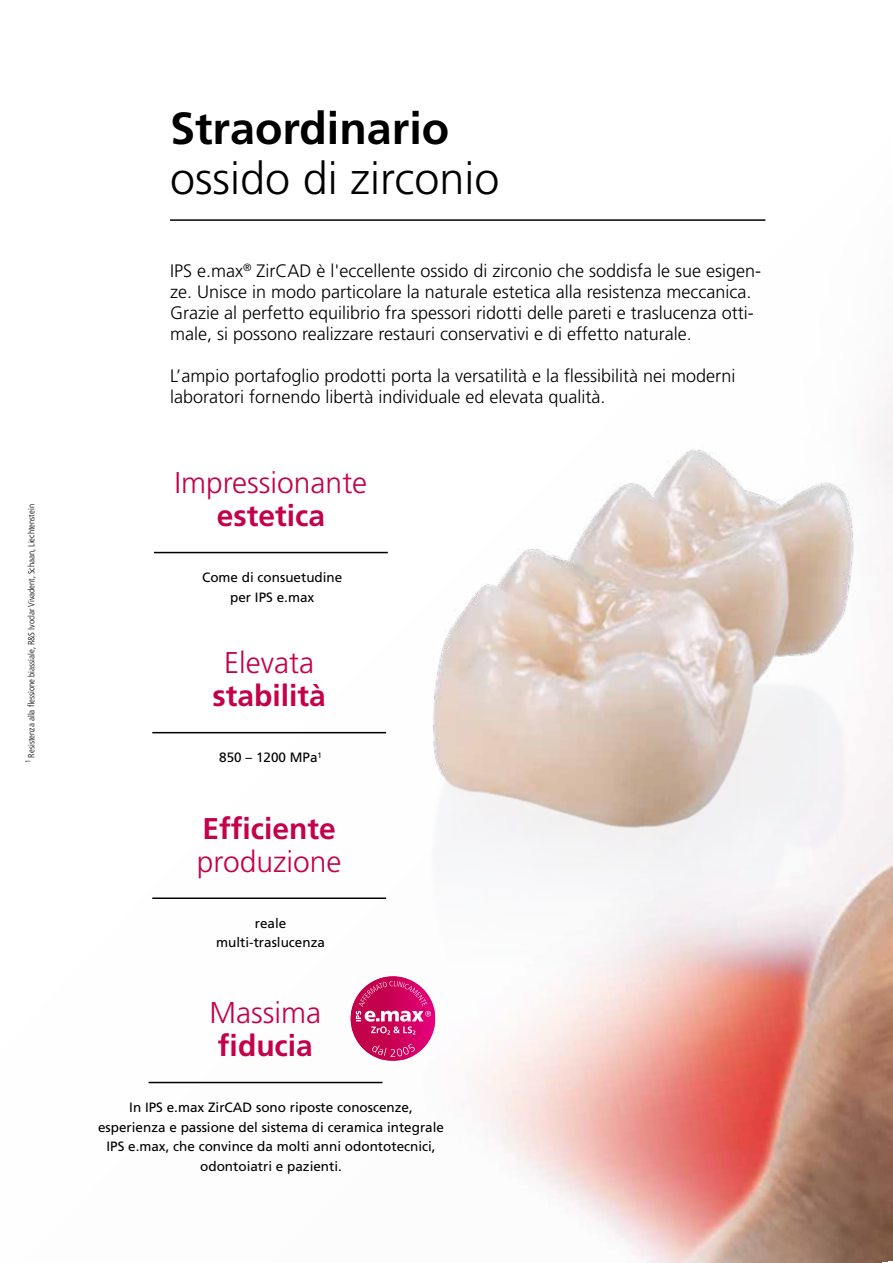
<style>
.page{position:relative;width:893px;height:1263px;background:#fff}
.page>*{position:absolute;margin:0;border:0;box-sizing:border-box;transform-origin:0 0}
.t1{font:300 45px "Frutiger";color:#000}
.t2{font:700 45px "Frutiger";color:#000}
.t3{font:300 30px "Frutiger";color:#c4014b}
.t4{font:700 30px "Frutiger";color:#c4014b}
.t5{font:300 18px/21px "Frutiger";color:#000}
.t6{font:13.5px/19.5px "Frutiger";color:#000;text-align:center}
.t7{font:300 condensed 9px "Frutiger";color:#000}
</style>
<div class="page">
<img style="left:148px;top:219px;width:745px;height:1044px">
<hr style="left:152px;top:897px;width:234px;height:2px;background:#000">
<hr style="left:154px;top:552px;width:234px;height:1px;background:#000">
<hr style="left:152px;top:732px;width:234px;height:1px;background:#000">
<hr style="left:149px;top:1082px;width:233px;height:1px;background:#000">
<hr style="left:170px;top:219px;width:595px;height:2px;background:#000">
<img style="left:388px;top:400px;width:505px;height:600px">
<svg style="left:351px;top:976px;width:84px;height:83px"></svg>
<p class="t7" style="left:26px;top:763px;width:260px;rotate:-90deg"><sup>1</sup> Resistenza alla flessione biassiale, R&amp;S Ivoclar Vivadent, Schaan, Liechtenstein</p>
<h1 class="t2" style="left:170px;top:102px;width:281px">Straordinario</h1>
<h1 class="t1" style="left:170px;top:153px;width:331px">ossido di zirconio</h1>
<p class="t5" style="left:170px;top:260px;width:593px">IPS e.max<sup>®</sup> ZirCAD è l'eccellente ossido di zirconio che soddisfa le sue esigen&shy;ze. Unisce in modo particolare la naturale estetica alla resistenza meccanica.<br>Grazie al perfetto equilibrio fra spessori ridotti delle pareti e traslucenza otti&shy;male, si possono realizzare restauri conservativi e di effetto naturale.</p>
<p class="t5" style="left:170px;top:365px;width:567px">L’ampio portafoglio prodotti porta la versatilità e la flessibilità nei moderni laboratori fornendo libertà individuale ed elevata qualità.</p>
<h2 class="t3" style="left:174px;top:466px;width:194px">Impressionante</h2>
<h2 class="t4" style="left:217px;top:498px;width:110px">estetica</h2>
<p class="t6" style="left:202px;top:568px;width:142px">Come di consuetudine per IPS e.max</p>
<h2 class="t3" style="left:224px;top:646px;width:91px">Elevata</h2>
<h2 class="t4" style="left:213px;top:678px;width:115px">stabilità</h2>
<p class="t6" style="left:219px;top:748px;width:104px">850 – 1200 MPa<sup>1</sup></p>
<h2 class="t4" style="left:203px;top:811px;width:135px">Efficiente</h2>
<h2 class="t3" style="left:197px;top:845px;width:146px">produzione</h2>
<p class="t6" style="left:216px;top:913px;width:110px">reale multi-traslucenza</p>
<h2 class="t3" style="left:210px;top:996px;width:113px">Massima</h2>
<h2 class="t4" style="left:218px;top:1028px;width:97px">fiducia</h2>
<p class="t6" style="left:98px;top:1098px;width:347px">In IPS e.max ZirCAD sono riposte conoscenze, esperienza e passione del sistema di ceramica integrale IPS e.max, che convince da molti anni odontotecnici, odontoiatri e pazienti.</p>
</div>
